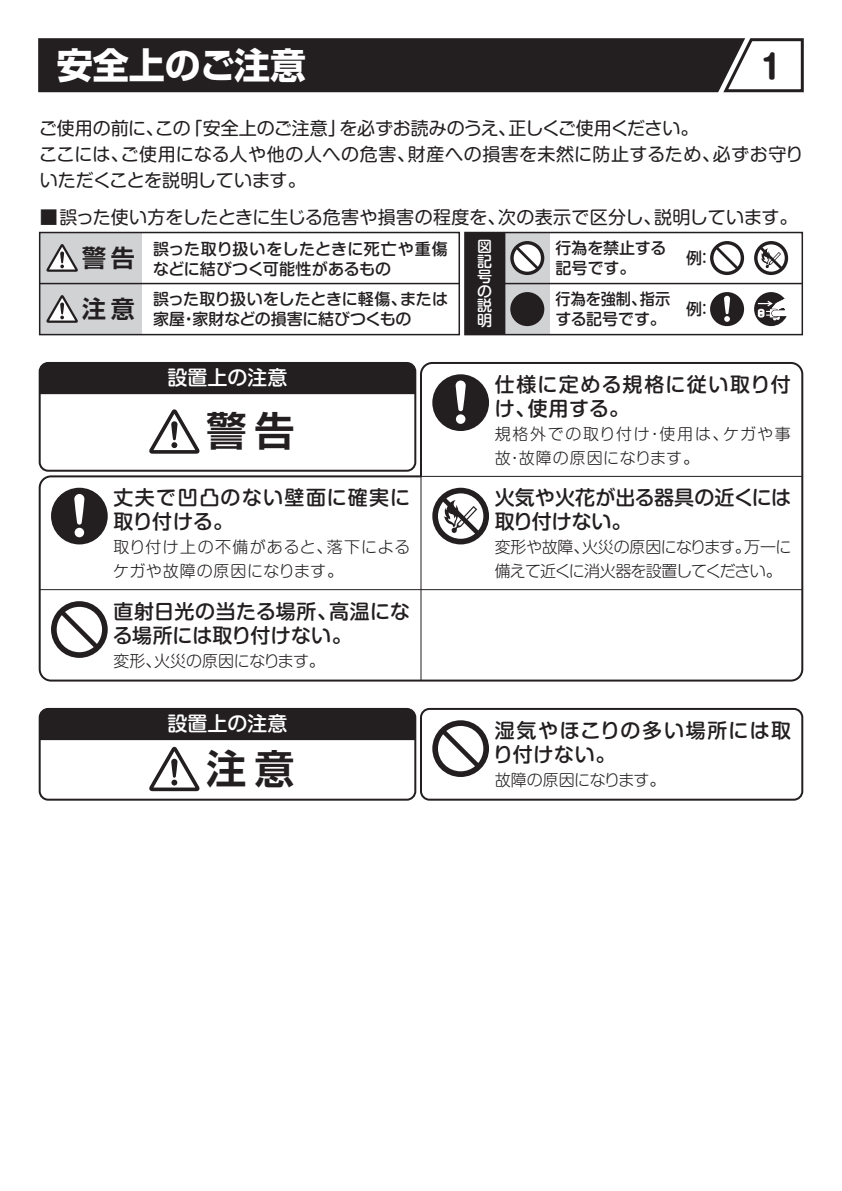
<style>
.page{position:relative;width:842px;height:1191px;background:#fff}
.page>*{position:absolute;margin:0;border:0;box-sizing:border-box;transform-origin:0 0}
.t1{font:700 40px "Shin Go Pro De";color:#231f20}
.t2{font:700 36px "Shin Go Pro";color:#fff}
.t3{font:700 32px "Shin M Go Pro";color:#231f20}
.t4{font:700 24px/51px "Shin Go Pro De";color:#231f20}
.t5{font:500 20px/24px "Shin M Go Pro";letter-spacing:.025em;color:#231f20}
.t6{font:500 20px/24px "Shin M Go Pro";color:#231f20}
.t7{font:500 20px/24px "Shin M Go Pro";letter-spacing:.06em;color:#231f20}
.t8{font:500 20px/24px "Shin M Go Pro";letter-spacing:.07em;color:#231f20}
.t9{font:500 20px/24px "Shin M Go Pro";letter-spacing:.055em;color:#231f20}
.t10{font:500 20px "Shin M Go Pro";color:#fff}
.t11{font:18px/26px "Shin M Go Pro";color:#231f20}
.t12{font:500 16px/20px "Shin M Go Pro";color:#231f20}
.t13{font:300 16px/24px "Shin M Go Pro";letter-spacing:.06em;color:#231f20}
.t14{font:300 16px/24px "Shin M Go Pro";letter-spacing:-.045em;color:#231f20}
.t15{font:500 16px/20px "Shin M Go Pro";color:#231f20;scale:.95 1}
.t16{font:300 16px "Shin M Go Pro";color:#231f20}
.t17{font:300 16px "Shin M Go Pro";letter-spacing:-.03em;color:#231f20}
.t18{font:500 15px/14.8px "Shin M Go Pro";color:#fff;text-align:justify}
</style>
<div class="page">
<svg style="left:38px;top:362px;width:766px;height:320px"></svg>
<div style="left:465px;top:232px;width:40px;height:102px;background:#231f20"></div>
<div style="left:505px;top:232px;width:45px;height:102px;background:#d1d2d4"></div>
<div style="left:40px;top:232px;width:102px;height:102px;background:#d1d2d4"></div>
<hr style="left:40px;top:283px;width:419px;height:1px;background:#231f20">
<div style="left:464px;top:232px;width:339px;height:103px;border:2px solid #231f20"></div>
<hr style="left:505px;top:283px;width:297px;height:1px;background:#231f20">
<div style="left:39px;top:232px;width:421px;height:103px;border:2px solid #231f20"></div>
<svg style="left:46px;top:244px;width:32px;height:28px"></svg>
<svg style="left:46px;top:295px;width:32px;height:28px"></svg>
<div style="left:510px;top:292px;width:34px;height:34px;background:#231f20;border-radius:50%"></div>
<svg style="left:510px;top:241px;width:34px;height:34px"></svg>
<div style="left:710px;top:292px;width:34px;height:34px;background:#231f20;border-radius:50%"></div>
<svg style="left:724px;top:296px;width:6px;height:26px"></svg>
<svg style="left:710px;top:241px;width:34px;height:34px"></svg>
<svg style="left:754px;top:292px;width:33px;height:34px"></svg>
<svg style="left:754px;top:241px;width:34px;height:34px"></svg>
<hr style="left:504px;top:232px;width:1px;height:102px;background:#231f20">
<hr style="left:40px;top:589px;width:762px;height:1px;background:#231f20">
<svg style="left:420px;top:475px;width:383px;height:206px"></svg>
<svg style="left:747px;top:38px;width:57px;height:55px"></svg>
<div style="left:38px;top:38px;width:709px;height:55px;background:#231f20"></div>
<div style="left:432px;top:374px;width:57px;height:57px;background:#231f20;border-radius:50%"></div>
<div style="left:456px;top:414px;width:9px;height:10px;background:#fff;border-radius:50%"></div>
<svg style="left:456px;top:380px;width:10px;height:31px"></svg>
<div style="left:51px;top:488px;width:57px;height:56px;background:#231f20;border-radius:50%"></div>
<div style="left:75px;top:528px;width:9px;height:9px;background:#fff;border-radius:50%"></div>
<svg style="left:74px;top:494px;width:10px;height:30px"></svg>
<div style="left:420px;top:708px;width:383px;height:92px;border:2px solid #231f20;border-radius:9px"></div>
<svg style="left:432px;top:720px;width:57px;height:57px"></svg>
<div style="left:40px;top:709px;width:375px;height:31px;background:#231f20"></div>
<svg style="left:149px;top:746px;width:51px;height:45px"></svg>
<div style="left:39px;top:708px;width:377px;height:92px;border:2px solid #231f20;border-radius:9px"></div>
<h2 class="t2" style="left:57px;top:37px;width:251px">安全上のご注意</h2>
<h3 class="t3" style="left:761px;top:41px;width:22px">1</h3>
<p class="t11" style="left:39px;top:113px;width:766px">ご使用の前に、この「安全上のご注意」を必ずお読みのうえ、正しくご使用ください。<br>ここには、ご使用になる人や他の人への危害、財産への損害を未然に防止するため、必ずお守りいただくことを説明しています。</p>
<p class="t11" style="left:40px;top:202px;width:759px">■誤った使い方をしたときに生じる危害や損害の程度を、次の表示で区分し、説明しています。</p>
<p class="t12" style="left:556px;top:235px;width:112px">行為を禁止する記号です。</p>
<p class="t15" style="left:555px;top:286px;width:122px">行為を強制、指示する記号です。</p>
<p class="t18" style="left:477px;top:237px;width:16px">図記号の説明</p>
<p class="t12" style="left:153px;top:237px;width:296px">誤った取り扱いをしたときに死亡や重傷などに結びつく可能性があるもの</p>
<p class="t12" style="left:153px;top:287px;width:297px">誤った取り扱いをしたときに軽傷、または家屋・家財などの損害に結びつくもの</p>
<h3 class="t4" style="left:82px;top:230px;width:54px">警告注意</h3>
<p class="t12" style="left:686px;top:246px;width:28px">例：</p>
<p class="t12" style="left:686px;top:297px;width:28px">例：</p>
<p class="t10" style="left:167px;top:362px;width:122px">設置上の注意</p>
<h1 class="t1" style="left:206px;top:398px;width:89px">警告</h1>
<p class="t8" style="left:113px;top:483px;width:298px">丈夫で凹凸のない壁面に確実に取り付ける。</p>
<p class="t13" style="left:113px;top:533px;width:299px">取り付け上の不備があると、落下によるケガや故障の原因になります。</p>
<p class="t5" style="left:113px;top:597px;width:299px">直射日光の当たる場所、高温になる場所には取り付けない。</p>
<p class="t16" style="left:113px;top:648px;width:213px">変形、火災の原因になります。</p>
<p class="t7" style="left:495px;top:370px;width:298px">仕様に定める規格に従い取り付け、使用する。</p>
<p class="t13" style="left:495px;top:420px;width:298px">規格外での取り付け・使用は、ケガや事故・故障の原因になります。</p>
<p class="t6" style="left:495px;top:483px;width:298px">火気や火花が出る器具の近くには取り付けない。</p>
<p class="t14" style="left:495px;top:533px;width:298px">変形や故障、火災の原因になります。万一に備えて近くに消火器を設置してください。</p>
<p class="t10" style="left:167px;top:707px;width:121px">設置上の注意</p>
<p class="t9" style="left:493px;top:716px;width:299px">湿気やほこりの多い場所には取り付けない。</p>
<p class="t17" style="left:495px;top:767px;width:172px">故障の原因になります。</p>
<h1 class="t1" style="left:206px;top:735px;width:89px">注意</h1>
</div>
